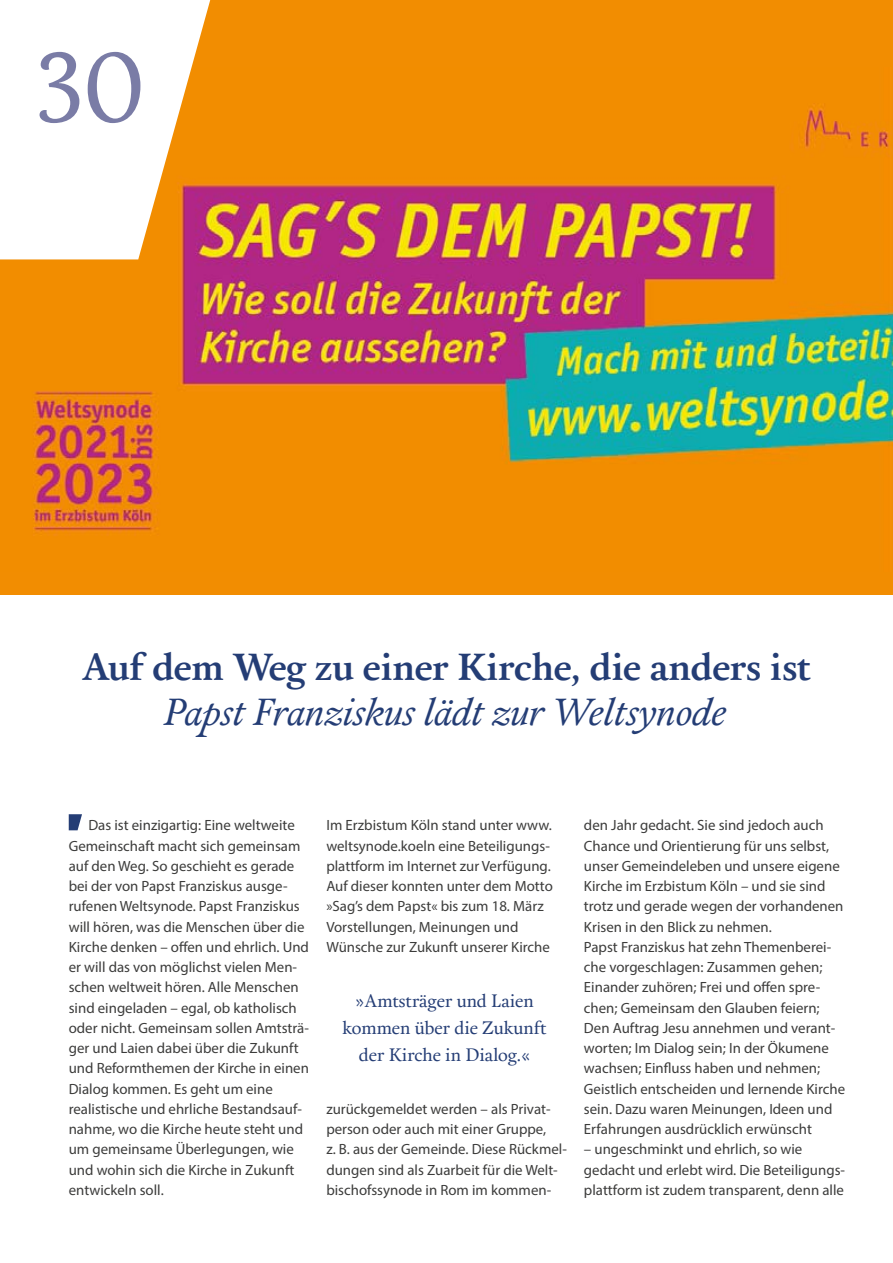
<style>
.page{position:relative;width:893px;height:1263px;background:#fff}
.page>*{position:absolute;margin:0;border:0;box-sizing:border-box;transform-origin:0 0}
.t1{font:97.5px "Calendas Plus";color:#7a7ca6}
.t2{font:700 37.65px "Calendas Plus";letter-spacing:-.01em;color:#243d75}
.t3{font:italic 37.65px "Calendas Plus";letter-spacing:-.01em;color:#243d75}
.t4{font:18px/27px "Calendas Plus";color:#243d75;text-align:center}
.t5{font:14.85px/20.2px "Myriad Pro";color:#3c3c3b}
</style>
<div class="page">
<div style="left:0;top:0;width:893px;height:595px;background:#f28d01"></div>
<img style="left:0;top:104px;width:893px;height:432px">
<svg style="left:69px;top:814px;width:13px;height:16px"></svg>
<svg style="left:0;top:0;width:210px;height:259px;background:#fae8d8"></svg>
<h1 class="t1" style="left:35px;top:17px;width:111px">30</h1>
<h2 class="t2" style="left:82px;top:640px;width:731px">Auf dem Weg zu einer Kirche, die anders ist</h2>
<h2 class="t3" style="left:163px;top:685px;width:564px">Papst Franziskus lädt zur Weltsynode</h2>
<p class="t5" style="left:69px;top:815px;width:242px;text-indent:20px">Das ist einzigartig: Eine weltweite Gemeinschaft macht sich gemeinsam auf den Weg. So geschieht es gerade bei der von Papst Franziskus ausge&shy;rufenen Weltsynode. Papst Franziskus will hören, was die Menschen über die Kirche denken – offen und ehrlich. Und er will das von möglichst vielen Men&shy;schen weltweit hören. Alle Menschen sind eingeladen – egal, ob katholisch oder nicht. Gemeinsam sollen Amtsträ&shy;ger und Laien dabei über die Zukunft und Reformthemen der Kirche in einen Dialog kommen. Es geht um eine realistische und ehrliche Bestandsauf&shy;nahme, wo die Kirche heute steht und um gemeinsame Überlegungen, wie und wohin sich die Kirche in Zukunft entwickeln soll.</p>
<p class="t5" style="left:326px;top:815px;width:228px">Im Erzbistum Köln stand unter www. weltsynode.koeln eine Beteiligungs&shy;plattform im Internet zur Verfügung.<br>Auf dieser konnten unter dem Motto »Sag’s dem Papst« bis zum 18. März Vorstellungen, Meinungen und Wünsche zur Zukunft unserer Kirche</p>
<p class="t4" style="left:342px;top:986px;width:206px">»Amtsträger und Laien kommen über die Zukunft der Kirche in Dialog.«</p>
<p class="t5" style="left:326px;top:1098px;width:242px">zurückgemeldet werden – als Privat&shy;person oder auch mit einer Gruppe,<br>z. B. aus der Gemeinde. Diese Rückmel&shy;dungen sind als Zuarbeit für die Welt&shy;bischofssynode in Rom im kommen-</p>
<p class="t5" style="left:584px;top:815px;width:263px">den Jahr gedacht. Sie sind jedoch auch Chance und Orientierung für uns selbst, unser Gemeindeleben und unsere eigene Kirche im Erzbistum Köln – und sie sind trotz und gerade wegen der vorhandenen Krisen in den Blick zu nehmen.<br>Papst Franziskus hat zehn Themenberei&shy;che vorgeschlagen: Zusammen gehen; Einander zuhören; Frei und offen spre&shy;chen; Gemeinsam den Glauben feiern; Den Auftrag Jesu annehmen und verant&shy;worten; Im Dialog sein; In der Ökumene wachsen; Einfluss haben und nehmen; Geistlich entscheiden und lernende Kirche sein. Dazu waren Meinungen, Ideen und Erfahrungen ausdrücklich erwünscht</p>
<p class="t5" style="left:584px;top:1139px;width:263px">– ungeschminkt und ehrlich, so wie gedacht und erlebt wird. Die Beteiligungs&shy;plattform ist zudem transparent, denn alle</p>
</div>
